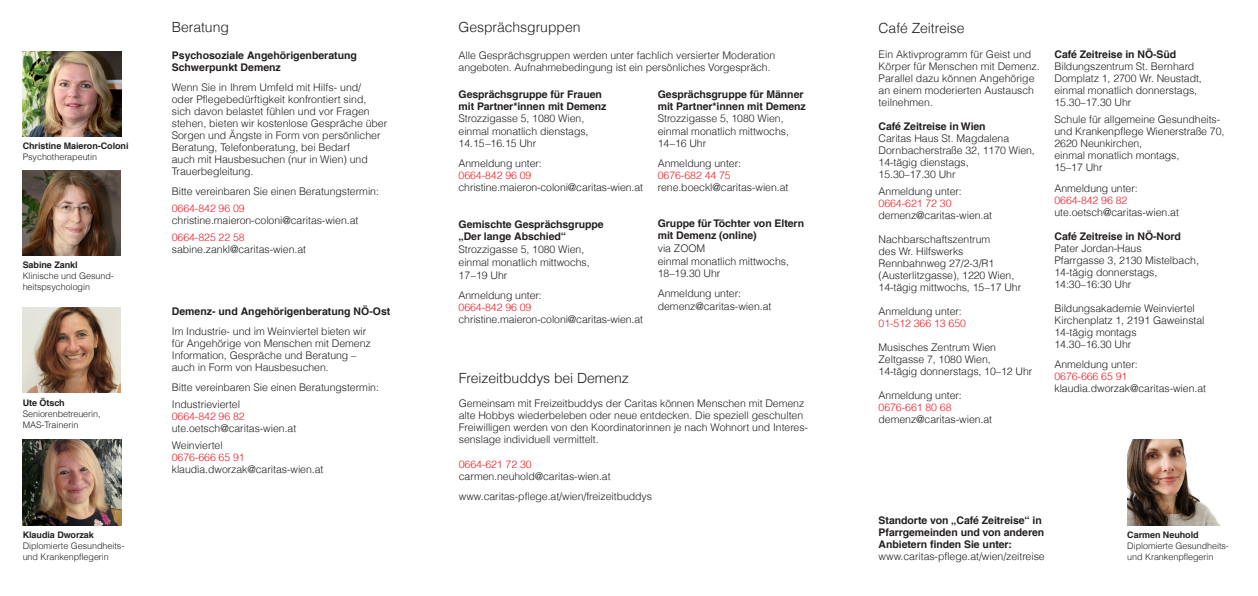
<style>
.page{position:relative;width:1258px;height:596px;background:#fff}
.page>*{position:absolute;margin:0;border:0;box-sizing:border-box;transform-origin:0 0}
.t1{font:300 14px "Helvetica LT Com";letter-spacing:-.005em;color:#231f20}
.t2{font:300 10.5px/12px "Helvetica LT Com";letter-spacing:-.005em;color:#231f20}
.t3{font:700 10.5px/12px "Helvetica LT Com";letter-spacing:-.005em;color:#231f20}
.t4{font:300 10.5px "Helvetica LT Com";letter-spacing:-.005em;color:#ee1d23}
.t5{font:300 9px/11px "Helvetica LT Com";letter-spacing:-.005em;color:#231f20}
.t6{font:700 9px "Helvetica LT Com";letter-spacing:-.005em;color:#231f20}
.s1{color:#ee1d23}
</style>
<div class="page">
<img style="left:23px;top:52px;width:98px;height:85px">
<img style="left:23px;top:171px;width:98px;height:85px">
<img style="left:23px;top:307px;width:98px;height:85px">
<img style="left:1127px;top:439px;width:92px;height:85px">
<img style="left:23px;top:439px;width:98px;height:85px">
<p class="t6" style="left:23px;top:140px;width:107px">Christine Maieron-Coloni</p>
<p class="t5" style="left:23px;top:151px;width:76px">Psychotherapeutin</p>
<p class="t6" style="left:23px;top:259px;width:57px">Sabine Zankl</p>
<p class="t5" style="left:23px;top:270px;width:93px">Klinische und Gesund&shy;heitspsychologin</p>
<p class="t6" style="left:23px;top:396px;width:44px">Ute Ötsch</p>
<p class="t5" style="left:23px;top:407px;width:79px">Seniorenbetreuerin,</p>
<p class="t5" style="left:23px;top:418px;width:57px">MAS-Trainerin</p>
<p class="t6" style="left:23px;top:529px;width:73px">Klaudia Dworzak</p>
<p class="t5" style="left:23px;top:540px;width:103px">Diplomierte Gesundheits&shy;und Krankenpflegerin</p>
<p class="t1" style="left:172px;top:19px;width:59px">Beratung</p>
<p class="t1" style="left:458px;top:19px;width:123px">Gesprächsgruppen</p>
<p class="t3" style="left:172px;top:49px;width:187px">Psychosoziale Angehörigenberatung<br>Schwerpunkt Demenz</p>
<p class="t2" style="left:172px;top:81px;width:217px">Wenn Sie in Ihrem Umfeld mit Hilfs- und/<br>oder Pflegebedürftigkeit konfrontiert sind, sich davon belastet fühlen und vor Fragen stehen, bieten wir kostenlose Gespräche über Sorgen und Ängste in Form von persönlicher Beratung, Telefonberatung, bei Bedarf<br>auch mit Hausbesuchen (nur in Wien) und Trauerbegleitung.</p>
<p class="t2" style="left:172px;top:185px;width:209px">Bitte vereinbaren Sie einen Beratungstermin:</p>
<p class="t4" style="left:172px;top:202px;width:74px">0664-842 96 09</p>
<p class="t2" style="left:172px;top:214px;width:188px">christine.maieron-coloni@caritas-wien.at</p>
<p class="t4" style="left:172px;top:231px;width:74px">0664-825 22 58</p>
<p class="t2" style="left:172px;top:243px;width:136px">sabine.zankl@caritas-wien.at</p>
<p class="t3" style="left:172px;top:305px;width:220px">Demenz- und Angehörigenberatung NÖ-Ost</p>
<p class="t2" style="left:172px;top:324px;width:200px">Im Industrie- und im Weinviertel bieten wir für Angehörige von Menschen mit Demenz<br>Information, Gespräche und Beratung –</p>
<p class="t2" style="left:172px;top:360px;width:158px">auch in Form von Hausbesuchen.</p>
<p class="t2" style="left:172px;top:380px;width:209px">Bitte vereinbaren Sie einen Beratungstermin:</p>
<p class="t2" style="left:172px;top:397px;width:70px">Industrieviertel</p>
<p class="t4" style="left:172px;top:409px;width:74px">0664-842 96 82</p>
<p class="t2" style="left:172px;top:421px;width:126px">ute.oetsch@caritas-wien.at</p>
<p class="t2" style="left:172px;top:438px;width:52px">Weinviertel</p>
<p class="t4" style="left:172px;top:450px;width:74px">0676-666 65 91</p>
<p class="t2" style="left:172px;top:462px;width:153px">klaudia.dworzak@caritas-wien.at</p>
<p class="t2" style="left:458px;top:49px;width:318px">Alle Gesprächsgruppen werden unter fachlich versierter Moderation angeboten. Aufnahmebedingung ist ein persönliches Vorgespräch.</p>
<p class="t3" style="left:458px;top:89px;width:145px">Gesprächsgruppe für Frauen</p>
<p class="t3" style="left:458px;top:101px;width:149px">mit Partner*innen mit Demenz</p>
<p class="t2" style="left:458px;top:112px;width:127px">Strozzigasse 5, 1080 Wien,</p>
<p class="t2" style="left:458px;top:125px;width:131px">einmal monatlich dienstags,</p>
<p class="t2" style="left:458px;top:137px;width:79px">14.15 –16.15 Uhr</p>
<p class="t2" style="left:458px;top:157px;width:85px">Anmeldung unter:</p>
<p class="t4" style="left:458px;top:169px;width:74px">0664-842 96 09</p>
<p class="t2" style="left:458px;top:181px;width:186px">christine.maieron-coloni@caritas-wien.at</p>
<p class="t3" style="left:458px;top:218px;width:146px">Gemischte Gesprächsgruppe</p>
<p class="t3" style="left:458px;top:230px;width:109px">„Der lange Abschied“</p>
<p class="t2" style="left:458px;top:242px;width:127px">Strozzigasse 5, 1080 Wien,</p>
<p class="t2" style="left:458px;top:255px;width:133px">einmal monatlich mittwochs,</p>
<p class="t2" style="left:458px;top:268px;width:50px">17 –19 Uhr</p>
<p class="t2" style="left:458px;top:288px;width:85px">Anmeldung unter:</p>
<p class="t4" style="left:458px;top:300px;width:74px">0664-842 96 09</p>
<p class="t2" style="left:458px;top:312px;width:186px">christine.maieron-coloni@caritas-wien.at</p>
<p class="t3" style="left:657px;top:88px;width:147px">Gesprächsgruppe für Männer</p>
<p class="t3" style="left:657px;top:100px;width:149px">mit Partner*innen mit Demenz</p>
<p class="t2" style="left:657px;top:112px;width:133px;line-height:13px">Strozzigasse 5, 1080 Wien, einmal monatlich mittwochs,</p>
<p class="t2" style="left:657px;top:137px;width:50px">14–16 Uhr</p>
<p class="t2" style="left:657px;top:157px;width:85px">Anmeldung unter:</p>
<p class="t4" style="left:657px;top:169px;width:74px">0676-682 44 75</p>
<p class="t2" style="left:657px;top:181px;width:132px">rene.boeckl@caritas-wien.at</p>
<p class="t3" style="left:657px;top:217px;width:148px">Gruppe für Töchter von Eltern mit Demenz (online)</p>
<p class="t2" style="left:657px;top:242px;width:49px">via ZOOM</p>
<p class="t2" style="left:657px;top:255px;width:133px">einmal monatlich mittwochs,</p>
<p class="t2" style="left:657px;top:267px;width:64px">18–19.30 Uhr</p>
<p class="t2" style="left:657px;top:287px;width:85px">Anmeldung unter:</p>
<p class="t2" style="left:657px;top:299px;width:115px">demenz@caritas-wien.at</p>
<p class="t1" style="left:459px;top:369px;width:171px">Freizeitbuddys bei Demenz</p>
<p class="t2" style="left:459px;top:396px;width:351px">Gemeinsam mit Freizeitbuddys der Caritas können Menschen mit Demenz alte Hobbys wiederbeleben oder neue entdecken. Die speziell geschulten Freiwilligen werden von den Koordinatorinnen je nach Wohnort und Interes&shy;senslage individuell vermittelt.</p>
<p class="t2" style="left:459px;top:457px;width:153px"><span class="s1">0664-621 72 30 </span>carmen.neuhold@caritas-wien.at</p>
<p class="t2" style="left:459px;top:489px;width:195px">www.caritas-pflege.at/wien/freizeitbuddys</p>
<p class="t1" style="left:878px;top:19px;width:87px">Café Zeitreise</p>
<p class="t2" style="left:878px;top:48px;width:163px">Ein Aktivprogramm für Geist und<br>Körper für Menschen mit Demenz.<br>Parallel dazu können Angehörige an einem moderierten Austausch teilnehmen.</p>
<p class="t3" style="left:878px;top:120px;width:109px">Café Zeitreise in Wien</p>
<p class="t2" style="left:878px;top:132px;width:132px">Caritas Haus St. Magdalena</p>
<p class="t2" style="left:878px;top:144px;width:158px">Dornbacherstraße 32, 1170 Wien,<br>14-tägig dienstags,</p>
<p class="t2" style="left:878px;top:168px;width:78px">15.30–17.30 Uhr</p>
<p class="t2" style="left:878px;top:185px;width:85px">Anmeldung unter:</p>
<p class="t4" style="left:878px;top:196px;width:74px">0664-621 72 30</p>
<p class="t2" style="left:878px;top:209px;width:115px">demenz@caritas-wien.at</p>
<p class="t2" style="left:878px;top:233px;width:113px">Nachbarschaftszentrum des Wr. Hilfswerks</p>
<p class="t2" style="left:878px;top:257px;width:137px">Rennbahnweg 27/2-3/R1 (Austerlitzgasse), 1220 Wien,</p>
<p class="t2" style="left:878px;top:281px;width:144px">14-tägig mittwochs, 15–17 Uhr</p>
<p class="t2" style="left:878px;top:305px;width:89px">Anmeldung unter:<br><span class="s1">01-512 366 13 650</span></p>
<p class="t2" style="left:878px;top:341px;width:119px">Musisches Zentrum Wien</p>
<p class="t2" style="left:878px;top:353px;width:155px">Zeltgasse 7, 1080 Wien,<br>14-tägig donnerstags, 10–12 Uhr</p>
<p class="t2" style="left:878px;top:389px;width:85px">Anmeldung unter:</p>
<p class="t4" style="left:878px;top:400px;width:74px">0676-661 80 68</p>
<p class="t2" style="left:878px;top:413px;width:115px">demenz@caritas-wien.at</p>
<p class="t3" style="left:1054px;top:49px;width:123px">Café Zeitreise in NÖ-Süd</p>
<p class="t2" style="left:1054px;top:60px;width:141px">Bildungszentrum St. Bernhard</p>
<p class="t2" style="left:1054px;top:72px;width:149px">Domplatz 1, 2700 Wr. Neustadt,</p>
<p class="t2" style="left:1054px;top:84px;width:144px">einmal monatlich donnerstags,</p>
<p class="t2" style="left:1054px;top:96px;width:78px">15.30–17.30 Uhr</p>
<p class="t2" style="left:1054px;top:113px;width:171px">Schule für allgemeine Gesundheits&shy;und Krankenpflege Wienerstraße 70,<br>2620 Neunkirchen,<br>einmal monatlich montags,</p>
<p class="t2" style="left:1054px;top:161px;width:50px">15–17 Uhr</p>
<p class="t2" style="left:1054px;top:181px;width:85px">Anmeldung unter:</p>
<p class="t4" style="left:1054px;top:193px;width:74px">0664-842 96 82</p>
<p class="t2" style="left:1054px;top:205px;width:126px">ute.oetsch@caritas-wien.at</p>
<p class="t3" style="left:1054px;top:230px;width:128px">Café Zeitreise in NÖ-Nord</p>
<p class="t2" style="left:1054px;top:241px;width:89px">Pater Jordan-Haus</p>
<p class="t2" style="left:1054px;top:253px;width:146px">Pfarrgasse 3, 2130 Mistelbach,<br>14-tägig donnerstags,</p>
<p class="t2" style="left:1054px;top:277px;width:78px">14:30–16:30 Uhr</p>
<p class="t2" style="left:1054px;top:301px;width:142px">Bildungsakademie Weinviertel</p>
<p class="t2" style="left:1054px;top:313px;width:151px">Kirchenplatz 1, 2191 Gaweinstal<br>14-tägig montags</p>
<p class="t2" style="left:1054px;top:337px;width:78px">14.30–16.30 Uhr</p>
<p class="t2" style="left:1054px;top:357px;width:85px">Anmeldung unter:</p>
<p class="t4" style="left:1054px;top:369px;width:74px">0676-666 65 91</p>
<p class="t2" style="left:1054px;top:381px;width:153px">klaudia.dworzak@caritas-wien.at</p>
<p class="t3" style="left:878px;top:514px;width:165px">Standorte von „Café Zeitreise“ in</p>
<p class="t3" style="left:878px;top:526px;width:167px">Pfarrgemeinden und von anderen</p>
<p class="t3" style="left:878px;top:538px;width:135px">Anbietern finden Sie unter:</p>
<p class="t2" style="left:878px;top:550px;width:167px">www.caritas-pflege.at/wien/zeitreise</p>
<p class="t6" style="left:1127px;top:529px;width:73px">Carmen Neuhold</p>
<p class="t5" style="left:1127px;top:540px;width:103px">Diplomierte Gesundheits&shy;und Krankenpflegerin</p>
</div>
